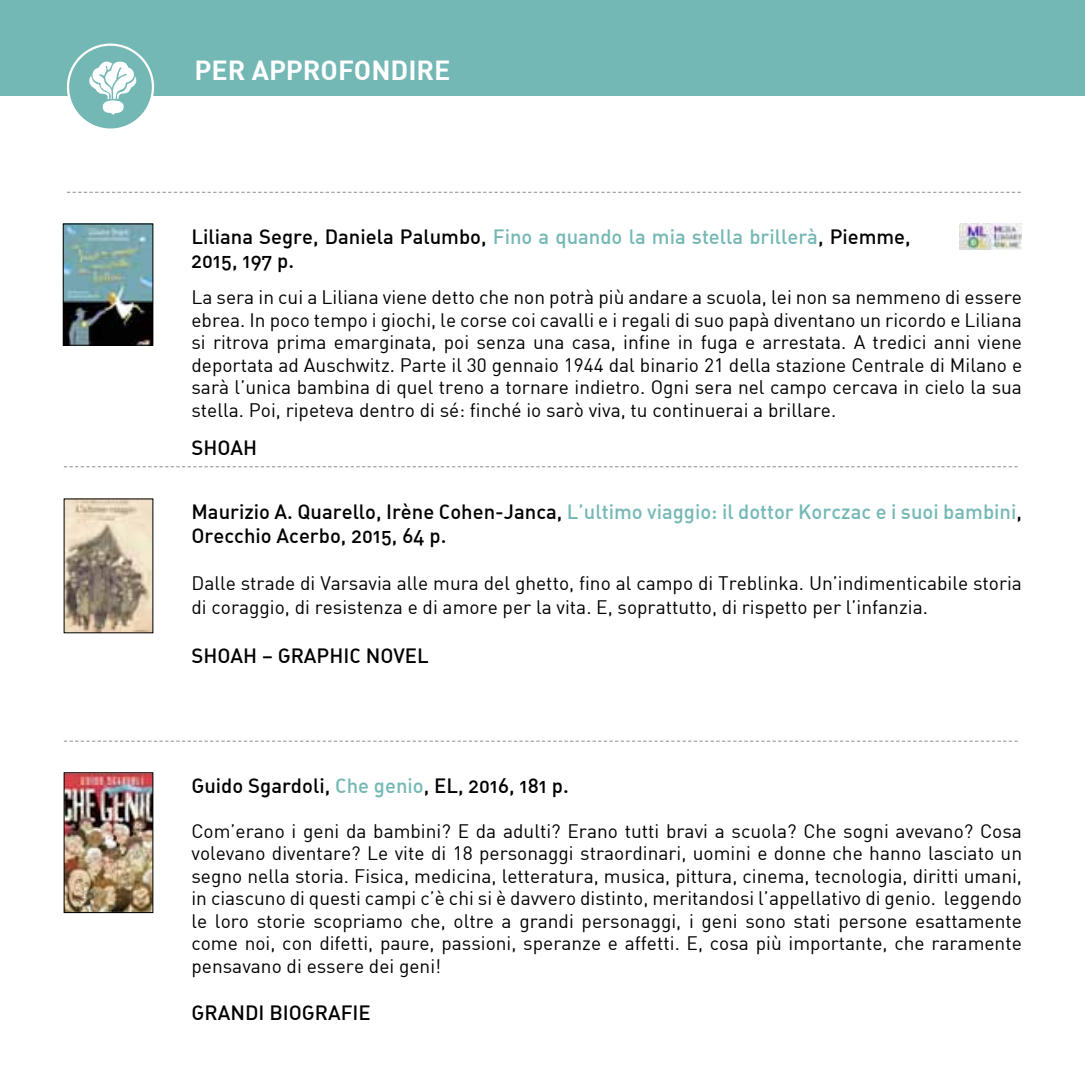
<style>
.page{position:relative;width:1085px;height:1085px;background:#fff}
.page>*{position:absolute;margin:0;border:0;box-sizing:border-box;transform-origin:0 0}
.t1{font:27px "DIN Bold";color:#fff}
.t2{font:20.25px/24.3px "DIN Medium Alternate";color:#000}
.t3{font:19.12px/22.5px "DIN";color:#000;text-align:justify}
.s1{color:#74b8b6}
</style>
<div class="page">
<svg style="left:67px;top:192px;width:953px;height:1px"></svg>
<svg style="left:64px;top:466px;width:953px;height:1px"></svg>
<svg style="left:64px;top:740px;width:953px;height:1px"></svg>
<div style="left:0;top:0;width:1084px;height:96px;background:#74b8b6"></div>
<svg style="left:67px;top:44px;width:87px;height:87px"></svg>
<svg style="left:88px;top:57px;width:52px;height:58px"></svg>
<img style="left:66px;top:500px;width:85px;height:131px">
<img style="left:66px;top:774px;width:85px;height:136px">
<div style="left:64px;top:772px;width:89px;height:140px;border:1px solid #000"></div>
<img style="left:65px;top:226px;width:86px;height:117px">
<div style="left:63px;top:224px;width:90px;height:121px;border:1px solid #000"></div>
<img style="left:959px;top:224px;width:58px;height:26px">
<img style="left:962px;top:223px;width:58px;height:26px">
<h1 class="t1" style="left:194px;top:53px;width:126px">PER APPROFON</h1>
<h1 class="t1" style="left:390px;top:53px;width:32px">DIRE</h1>
<p class="t2" style="left:191px;top:224px;width:720px">Liliana Segre, Daniela Palumbo, <span class="s1">Fino a quando la mia stella brillerà</span>, Piemme,<br>2015, 197 p.</p>
<p class="t3" style="left:191px;top:286px;width:832px">La sera in cui a Liliana viene detto che non potrà più andare a scuola, lei non sa nemmeno di essere ebrea. In poco tempo i giochi, le corse coi cavalli e i regali di suo papà diventano un ricordo e Liliana si ritrova prima emarginata, poi senza una casa, infine in fuga e arrestata. A tredici anni viene deportata ad Auschwitz. Parte il 30 gennaio 1944 dal binario 21 della stazione Centrale di Milano e sarà l’unica bambina di quel treno a tornare indietro. Ogni sera nel campo cercava in cielo la sua stella. Poi, ripeteva dentro di sé: finché io sarò viva, tu continuerai a brillare.</p>
<p class="t2" style="left:191px;top:434px;width:63px">SHOAH</p>
<p class="t2" style="left:191px;top:498px;width:831px">Maurizio A. Quarello, I rène Cohen-Janca, <span class="s1">L’ultimo viaggio: il dottor Korczac e i suoi bambini</span>,<br>Orecchio Acerbo, 2015, 64 p.</p>
<p class="t3" style="left:191px;top:570px;width:832px;line-height:24.3px">Dalle strade di Varsavia alle mura del ghetto, fino al campo di Treblinka. Un’indimenticabile storia di coraggio, di resistenza e di amore per la vita. E, soprattutto, di rispetto per l’infanzia.</p>
<p class="t2" style="left:191px;top:642px;width:137px">SHOAH – GRAPHIC</p>
<p class="t2" style="left:366px;top:642px;width:64px">NOVEL</p>
<p class="t2" style="left:191px;top:772px;width:379px">Guido Sgardoli, <span class="s1">Che genio</span>, EL, 2016, 181 p.</p>
<p class="t3" style="left:191px;top:819px;width:832px">Com’erano i geni da bambini? E da adulti? Erano tutti bravi a scuola? Che sogni avevano? Cosa volevano diventare? Le vite di 18 personaggi straordinari, uomini e donne che hanno lasciato un segno nella storia. Fisica, medicina, letteratura, musica, pittura, cinema, tecnologia, diritti umani, in ciascuno di questi campi c’è chi si è davvero distinto, meritandosi l’appellativo di genio. leggendo le loro storie scopriamo che, oltre a grandi personaggi, i geni sono stati persone esattamente come noi, con difetti, paure, passioni, speranze e affetti. E, cosa più importante, che raramente pensavano di essere dei geni!</p>
<p class="t2" style="left:191px;top:999px;width:181px">GRANDI BIOGRAFI E</p>
</div>
